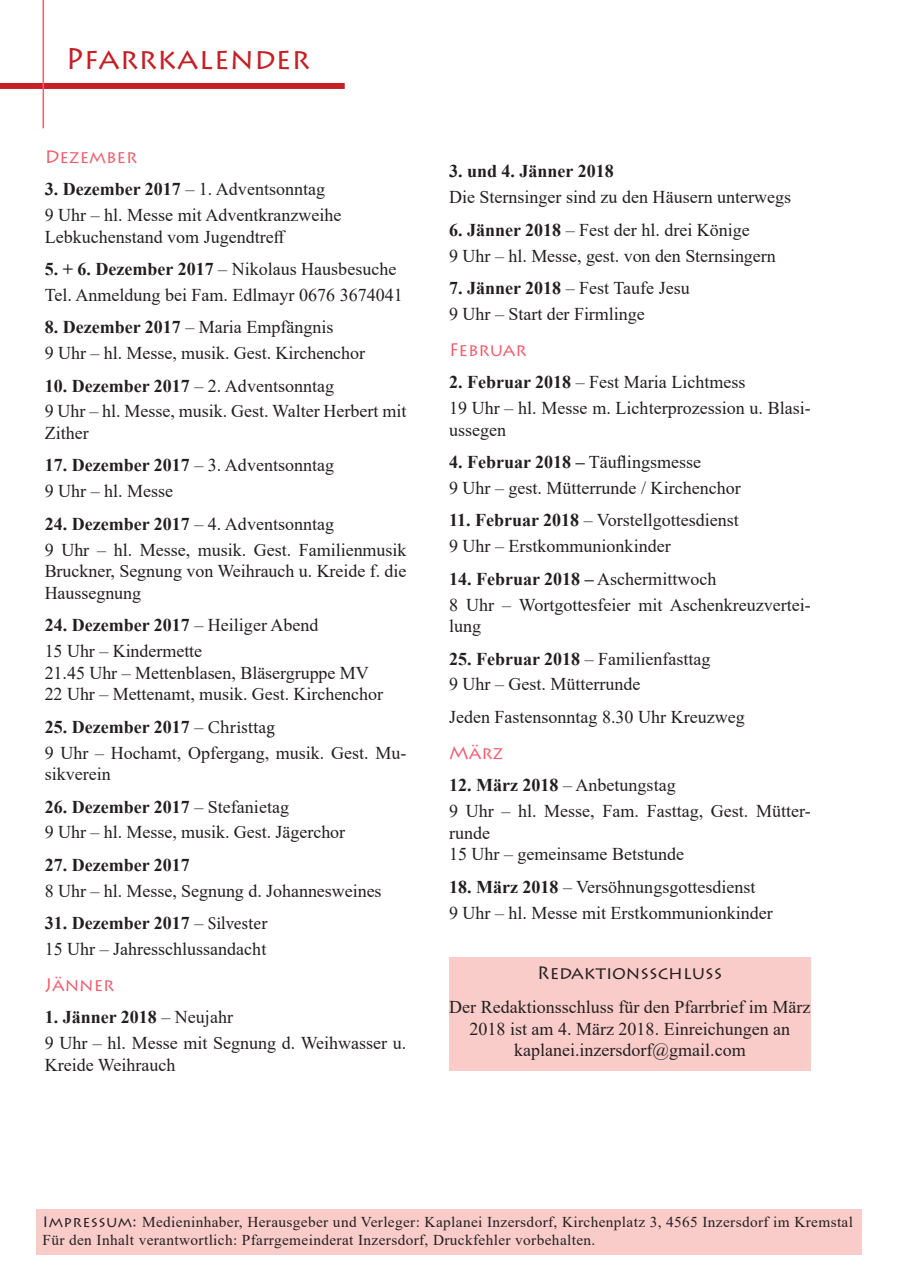
<style>
.page{position:relative;width:898px;height:1272px;background:#fff}
.page>*{position:absolute;margin:0;border:0;box-sizing:border-box;transform-origin:0 0}
.t1{font:30px "Lithos Pro";letter-spacing:.005em;color:#c42026}
.t2{font:18px/25.8px "Times New Roman";color:#231f20}
.t3{font:700 18px "Times New Roman";color:#231f20}
.t4{font:18px "Lithos Pro";color:#f05f6f}
.t5{font:18px "Lithos Pro";color:#231f20}
.t6{font:15px/18px "Times New Roman";letter-spacing:.025em;color:#231f20}
.s1{font-weight:700}
.s2{font-family:"Minion Pro"}
.s3{font-family:"Lithos Pro"}
</style>
<div class="page">
<div style="left:36px;top:1209px;width:825px;height:45px;background:#faccc9"></div>
<div style="left:0;top:83px;width:344px;height:6px;background:#c42026"></div>
<hr style="left:43px;top:0;width:1px;height:128px;background:#f05f6f">
<div style="left:449px;top:956px;width:361px;height:114px;background:#faccc9"></div>
<h1 class="t1" style="left:65px;top:41px;width:246px">Pfarrkalender</h1>
<p class="t4" style="left:45px;top:146px;width:94px">Dezember</p>
<p class="t2" style="left:45px;top:175px;width:298px"><span class="s1">3. Dezember 2017</span> – 1. Adventsonntag<br>9 Uhr – hl. Messe mit Adventkranzweihe</p>
<p class="t2" style="left:45px;top:223px;width:243px">Lebkuchenstand vom Jugendtreff</p>
<p class="t2" style="left:45px;top:255px;width:359px"><span class="s1">5. + 6. Dezember 2017</span> – Nikolaus Hausbesuche<br>Tel. Anmeldung bei Fam. Edlmayr 0676 3674041</p>
<p class="t2" style="left:45px;top:314px;width:322px"><span class="s1">8. Dezember 2017</span> – Maria Empfängnis<br>9 Uhr – hl. Messe, musik. Gest. Kirchenchor</p>
<p class="t2" style="left:45px;top:372px;width:363px"><span class="s1">10. Dezember 2017</span> – 2. Adventsonntag<br>9 Uhr – hl. Messe, musik. Gest. Walter Herbert mit</p>
<p class="t2" style="left:45px;top:419px;width:45px">Zither</p>
<p class="t2" style="left:45px;top:452px;width:291px"><span class="s1">17. Dezember 2017</span> – 3. Adventsonntag<br>9 Uhr – hl. Messe</p>
<p class="t2" style="left:45px;top:510px;width:363px"><span class="s1">24. Dezember 2017</span> – 4. Adventsonntag<br>9 Uhr – hl. Messe, musik. Gest. Familienmusik</p>
<p class="t2" style="left:45px;top:559px;width:363px;line-height:21.6px">Bruckner, Segnung von Weihrauch u. Kreide f. die<br>Haussegnung</p>
<p class="t2" style="left:45px;top:611px;width:275px"><span class="s1">24. Dezember 2017</span> – Heiliger Abend<br>15 Uhr – Kindermette</p>
<p class="t2" style="left:45px;top:661px;width:340px;line-height:21.6px">21.45 Uhr – Mettenblasen, Bläsergruppe MV<br>22 Uhr – Mettenamt, musik. Gest. Kirchenchor</p>
<p class="t2" style="left:45px;top:713px;width:363px"><span class="s1">25. Dezember 2017</span> – <span class="s2">Christtag<br></span>9 Uhr – Hochamt, Opfergang, musik. Gest. Mu-</p>
<p class="t2" style="left:45px;top:760px;width:67px">sikverein</p>
<p class="t2" style="left:45px;top:793px;width:302px"><span class="s1">26. Dezember 2017</span> – Stefanietag<br>9 Uhr – hl. Messe, musik. Gest. Jägerchor</p>
<p class="t3" style="left:45px;top:851px;width:147px">27. Dezember 2017</p>
<p class="t2" style="left:45px;top:877px;width:338px">8 Uhr – hl. Messe, Segnung d. Johannesweines</p>
<p class="t2" style="left:45px;top:909px;width:224px"><span class="s1">31. Dezember 2017</span> – <span class="s2">Silvester<br></span>15 Uhr – Jahresschlussandacht</p>
<p class="t4" style="left:45px;top:974px;width:71px">Jänner</p>
<p class="t2" style="left:45px;top:1003px;width:363px"><span class="s1">1. Jänner 2018</span> – Neujahr<br>9 Uhr – hl. Messe mit Segnung d. Weihwasser u.</p>
<p class="t2" style="left:45px;top:1051px;width:132px">Kreide Weihrauch</p>
<p class="t3" style="left:449px;top:158px;width:166px">3. und 4. Jänner 2018</p>
<p class="t2" style="left:449px;top:184px;width:343px">Die Sternsinger sind zu den Häusern unterwegs</p>
<p class="t2" style="left:449px;top:216px;width:328px"><span class="s1">6. Jänner 2018</span> – Fest der hl. drei Könige<br>9 Uhr – hl. Messe, gest. von den Sternsingern</p>
<p class="t2" style="left:449px;top:274px;width:242px"><span class="s1">7. Jänner 2018</span> – Fest Taufe Jesu<br>9 Uhr – Start der Firmlinge</p>
<p class="t4" style="left:449px;top:339px;width:79px">Februar</p>
<p class="t2" style="left:449px;top:369px;width:363px"><span class="s1">2. Februar 2018</span> – Fest Maria Lichtmess<br>19 Uhr – hl. Messe m. Lichterprozession u. Blasi-</p>
<p class="t2" style="left:449px;top:416px;width:58px">ussegen</p>
<p class="t2" style="left:449px;top:448px;width:293px"><span class="s1">4. Februar 2018 –</span> Täuflingsmesse<br>9 Uhr – gest. Mütterrunde / Kirchenchor</p>
<p class="t2" style="left:449px;top:507px;width:291px"><span class="s1">11. Februar 2018</span> – Vorstellgottesdienst<br>9 Uhr – Erstkommunionkinder</p>
<p class="t2" style="left:449px;top:565px;width:363px"><span class="s1">14. Februar 2018 –</span> Aschermittwoch<br>8 Uhr – Wortgottesfeier mit Aschenkreuzvertei-</p>
<p class="t2" style="left:449px;top:612px;width:34px">lung</p>
<p class="t2" style="left:449px;top:645px;width:263px"><span class="s1">25. Februar 2018</span> – Familienfasttag<br>9 Uhr – Gest. Mütterrunde</p>
<p class="t2" style="left:449px;top:703px;width:297px">Jeden Fastensonntag 8.30 Uhr Kreuzweg</p>
<p class="t4" style="left:449px;top:742px;width:56px">März</p>
<p class="t2" style="left:449px;top:771px;width:363px"><span class="s1">12. März 2018</span> – Anbetungstag<br>9 Uhr – hl. Messe, Fam. Fasttag, Gest. Mütter-</p>
<p class="t2" style="left:449px;top:821px;width:236px;line-height:21.6px">runde<br>15 Uhr – gemeinsame Betstunde</p>
<p class="t2" style="left:449px;top:873px;width:325px"><span class="s1">18. März 2018</span> – Versöhnungsgottesdienst<br>9 Uhr – hl. Messe mit Erstkommunionkinder</p>
<p class="t5" style="left:537px;top:961px;width:187px">Redaktionsschluss</p>
<p class="t2" style="left:449px;top:995px;width:362px;line-height:21.6px;text-align:center">Der Redaktionsschluss für den Pfarrbrief im März<br>2018 ist am 4. März 2018. Einreichungen an kaplanei.inzersdorf@gmail.com</p>
<p class="t6" style="left:43px;top:1212px;width:811px"><span class="s3">Impressum:</span> Medieninhaber, Herausgeber und Verleger: Kaplanei Inzersdorf, Kirchenplatz 3, 4565 Inzersdorf im Kremstal<br>Für den Inhalt verantwortlich: Pfarrgemeinderat Inzersdorf, Druckfehler vorbehalten.</p>
</div>
